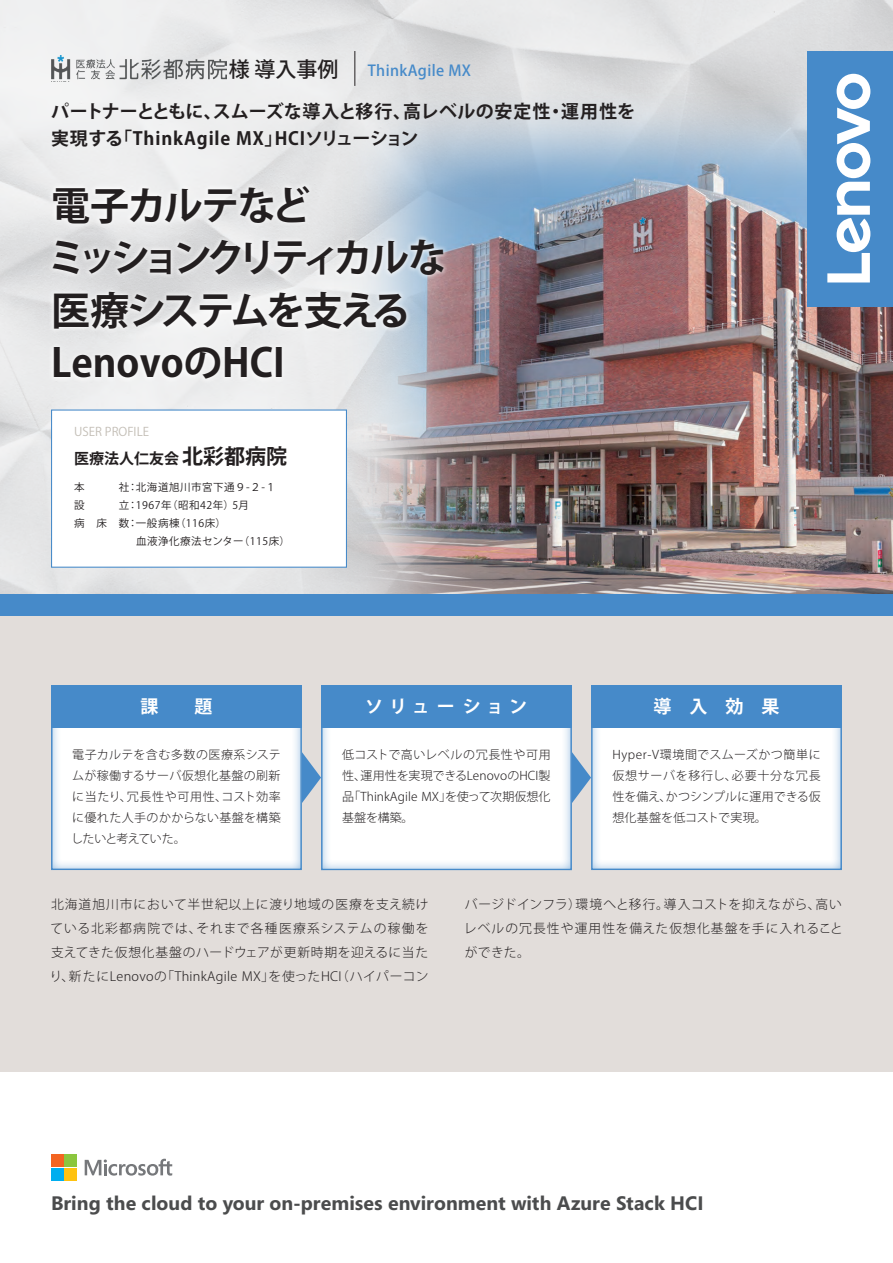
<style>
.page{position:relative;width:893px;height:1263px;background:#fff}
.page>*{position:absolute;margin:0;border:0;box-sizing:border-box;transform-origin:0 0}
.t1{font:700 39px/52.5px "Koz Go Pro";letter-spacing:-.06em;color:#231f20}
.t2{font:500 21px "Koz Go Pro";color:#231f20}
.t3{font:700 19.5px "Segoe";color:#4b4c4d}
.t4{font:700 18px/27px "Koz Go Pro";letter-spacing:.03em;color:#231f20}
.t5{font:700 18px "Koz Go Pro";letter-spacing:.32em;color:#fff}
.t6{font:700 18px "Koz Go Pro";letter-spacing:.39em;color:#fff}
.t7{font:500 15px "Koz Go Pro";letter-spacing:.025em;color:#468ac9}
.t8{font:700 15px "Koz Go Pro";color:#231f20}
.t9{font:300 12.75px/24px "Koz Go Pro";letter-spacing:.04em;color:#231f20;text-align:justify}
.t10{font:300 12px/21px "Koz Go Pro";letter-spacing:.01em;color:#231f20;text-align:justify}
.t11{font:12px "Koz Go Pro";color:#c4bfb7}
.t12{font:10.5px/18px "Koz Go Pro";letter-spacing:.05em;color:#231f20;text-align:right}
.s1{font-size:21px}
</style>
<div class="page">
<img style="left:0;top:0;width:893px;height:594px">
<img style="left:243px;top:61px;width:650px;height:533px">
<div style="left:0;top:604px;width:893px;height:468px;background:#e2ddda"></div>
<div style="left:0;top:594px;width:893px;height:21px;background:#468ac9"></div>
<svg style="left:305px;top:756px;width:15px;height:43px"></svg>
<svg style="left:575px;top:756px;width:15px;height:43px"></svg>
<div style="left:590px;top:685px;width:255px;height:186px;background:#468ac9;opacity:.75"></div>
<div style="left:591px;top:685px;width:251px;height:43px;background:#468ac9"></div>
<div style="left:320px;top:684px;width:255px;height:187px;background:#468ac9;opacity:.75"></div>
<div style="left:321px;top:685px;width:251px;height:43px;background:#468ac9"></div>
<div style="left:50px;top:685px;width:255px;height:186px;background:#468ac9;opacity:.75"></div>
<div style="left:51px;top:685px;width:251px;height:43px;background:#468ac9"></div>
<svg style="left:48px;top:180px;width:401px;height:205px"></svg>
<hr style="left:355px;top:51px;width:1px;height:35px;background:#231f20">
<div style="left:51px;top:409px;width:296px;height:159px;background:#fff;border:1px solid #468ac9"></div>
<img style="left:51px;top:56px;width:175px;height:26px">
<svg style="left:85px;top:1159px;width:87px;height:16px"></svg>
<div style="left:51px;top:1155px;width:12px;height:12px;background:#f36421"></div>
<div style="left:65px;top:1155px;width:12px;height:12px;background:#8bc63e"></div>
<div style="left:51px;top:1168px;width:12px;height:12px;background:#00aeef"></div>
<div style="left:65px;top:1168px;width:12px;height:12px;background:#fec210"></div>
<div style="left:808px;top:51px;width:85px;height:255px;background:#468ac9"></div>
<svg style="left:827px;top:74px;width:43px;height:208px"></svg>
<h2 class="t2" style="left:229px;top:55px;width:111px">様 導入事例</h2>
<p class="t7" style="left:368px;top:61px;width:105px">ThinkAgile MX</p>
<h3 class="t4" style="left:51px;top:99px;width:586px">パートナーとともに、スムーズな導入と移行、高レベルの安定性・運用性を実現する「ThinkAgile MX」HCIソリューション</h3>
<h1 class="t1" style="left:47px;top:182px;width:401px">電子カルテなど<br>ミッションクリティカルな医療システムを支える<br>LenovoのHCI</h1>
<p class="t11" style="left:74px;top:424px;width:76px">USER PROFILE</p>
<p class="t8" style="left:74px;top:449px;width:214px">医療法人仁友会<span class="s1">北彩都病院</span></p>
<p class="t12" style="left:74px;top:478px;width:12px">本</p>
<p class="t12" style="left:119px;top:478px;width:12px">社</p>
<p class="t12" style="left:74px;top:496px;width:12px">設</p>
<p class="t12" style="left:128px;top:478px;width:150px;text-align:left">：北海道旭川市宮下通９-２-１：1967年（昭和42年）5月<br>：一般病棟（116床）　</p>
<p class="t12" style="left:136px;top:532px;width:155px">血液浄化療法センター（115床）</p>
<p class="t12" style="left:74px;top:496px;width:57px">立<br>病床数</p>
<h3 class="t6" style="left:140px;top:695px;width:19px">課</h3>
<h3 class="t6" style="left:194px;top:695px;width:19px">題</h3>
<p class="t10" style="left:71px;top:745px;width:211px">電子カルテを含む多数の医療系システムが稼働するサーバ仮想化基盤の刷新に当たり、冗長性や可用性、コスト効率に優れた人手のかからない基盤を構築したいと考えていた。</p>
<h3 class="t5" style="left:365px;top:695px;width:164px">ソリューション</h3>
<p class="t10" style="left:342px;top:745px;width:210px">低コストで高いレベルの冗長性や可用性、運用性を実現できるLenovoのHCI製品「ThinkAgile MX」を使って次期仮想化基盤を構築。</p>
<h3 class="t6" style="left:653px;top:695px;width:127px">導入効果</h3>
<p class="t10" style="left:612px;top:744px;width:210px">Hyper-V環境間でスムーズかつ簡単に仮想サーバを移行し、必要十分な冗長性を備え、かつシンプルに運用できる仮想化基盤を低コストで実現。</p>
<p class="t9" style="left:50px;top:892px;width:380px">北海道旭川市において半世紀以上に渡り地域の医療を支え続けている北彩都病院では、それまで各種医療系システムの稼働を支えてきた仮想化基盤のハードウェアが更新時期を迎えるに当たり、新たにLenovoの「ThinkAgile MX」を使ったHCI（ハイパーコン</p>
<p class="t9" style="left:464px;top:892px;width:381px">バージドインフラ）環境へと移行。導入コストを抑えながら、高いレベルの冗長性や運用性を備えた仮想化基盤を手に入れることができた。</p>
<h3 class="t3" style="left:51px;top:1189px;width:654px">Bring the cloud to your on-premises environment with Azure Stack HCI</h3>
</div>
